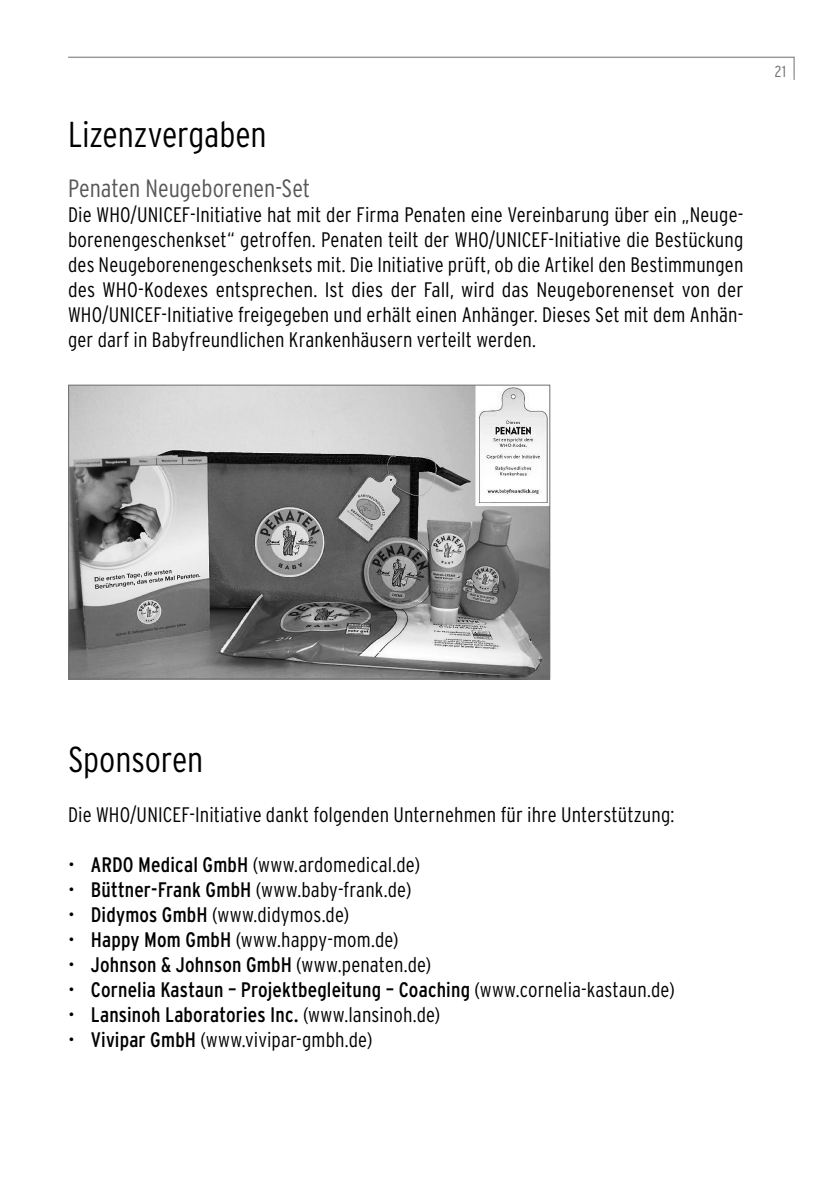
<style>
.page{position:relative;width:840px;height:1191px;background:#fff}
.page>*{position:absolute;margin:0;border:0;box-sizing:border-box;transform-origin:0 0}
.t1{font:300 condensed 36px "Interstate";letter-spacing:-.005em;color:#000}
.t2{font:300 condensed 25px "Interstate";letter-spacing:-.005em;color:#565757}
.t3{font:300 condensed 21px/25px "Interstate";letter-spacing:.005em;color:#000;text-align:justify}
.t4{font:condensed 21px "Interstate";letter-spacing:.01em;color:#000}
.t5{font:300 condensed 16px "Interstate";color:#6e6f70}
.s1{font-weight:400}
.s2{font-weight:300}
</style>
<div class="page">
<hr style="left:68px;top:57px;width:726px;height:1px;background:#6e6f70">
<svg style="left:793px;top:57px;width:1px;height:23px"></svg>
<img style="left:70px;top:386px;width:478px;height:291px">
<div style="left:68px;top:384px;width:482px;height:295px;border:1px solid #6e6f70"></div>
<h1 class="t1" style="left:68px;top:114px;width:200px">Lizenzvergaben</h1>
<p class="t2" style="left:68px;top:174px;width:243px">Penaten Neugeborenen-Set</p>
<p class="t3" style="left:68px;top:202px;width:676px">Die WHO/UNICEF-Initiative hat mit der Firma Penaten eine Vereinbarung über ein „Neuge&shy;borenengeschenkset“ getroffen. Penaten teilt der WHO/UNICEF-Initiative die Bestückung des Neugeborenengeschenksets mit. Die Initiative prüft, ob die Artikel den Bestimmungen des WHO-Kodexes entsprechen. Ist dies der Fall, wird das Neugeborenenset von der WHO/UNICEF-Initiative freigegeben und erhält einen Anhänger. Dieses Set mit dem Anhän&shy;ger darf in Babyfreundlichen Krankenhäusern verteilt werden.</p>
<p class="t5" style="left:774px;top:63px;width:13px">21</p>
<h1 class="t1" style="left:68px;top:739px;width:137px">Sponsoren</h1>
<p class="t3" style="left:68px;top:802px;width:607px">Die WHO/UNICEF-Initiative dankt folgenden Unternehmen für ihre Unterstützung:</p>
<p class="t3" style="left:68px;top:852px;width:353px">• <span class="s1">ARDO Medical GmbH</span> (www.ardomedical.de)</p>
<p class="t3" style="left:68px;top:877px;width:344px">• <span class="s1">Büttner-Frank GmbH</span> (www.baby-frank.de)</p>
<p class="t3" style="left:68px;top:902px;width:282px">• <span class="s1">Didymos GmbH</span> (www.didymos.de)</p>
<p class="t3" style="left:68px;top:927px;width:332px">• <span class="s1">Happy Mom GmbH</span> (www.happy-mom.de)</p>
<p class="t4" style="left:68px;top:953px;width:364px"><span class="s2">•</span> Johnson &amp; Johnson GmbH <span class="s2">(www.penaten.de)</span></p>
<p class="t4" style="left:68px;top:978px;width:607px"><span class="s2">•</span> Cornelia Kastaun – Projektbegleitung – Coaching <span class="s2">(www.cornelia-kastaun.de)</span></p>
<p class="t4" style="left:68px;top:1003px;width:373px"><span class="s2">•</span> Lansinoh Laboratories Inc. <span class="s2">(www.lansinoh.de)</span></p>
<p class="t3" style="left:68px;top:1027px;width:306px">• <span class="s1">Vivipar GmbH</span> (www.vivipar-gmbh.de)</p>
</div>
